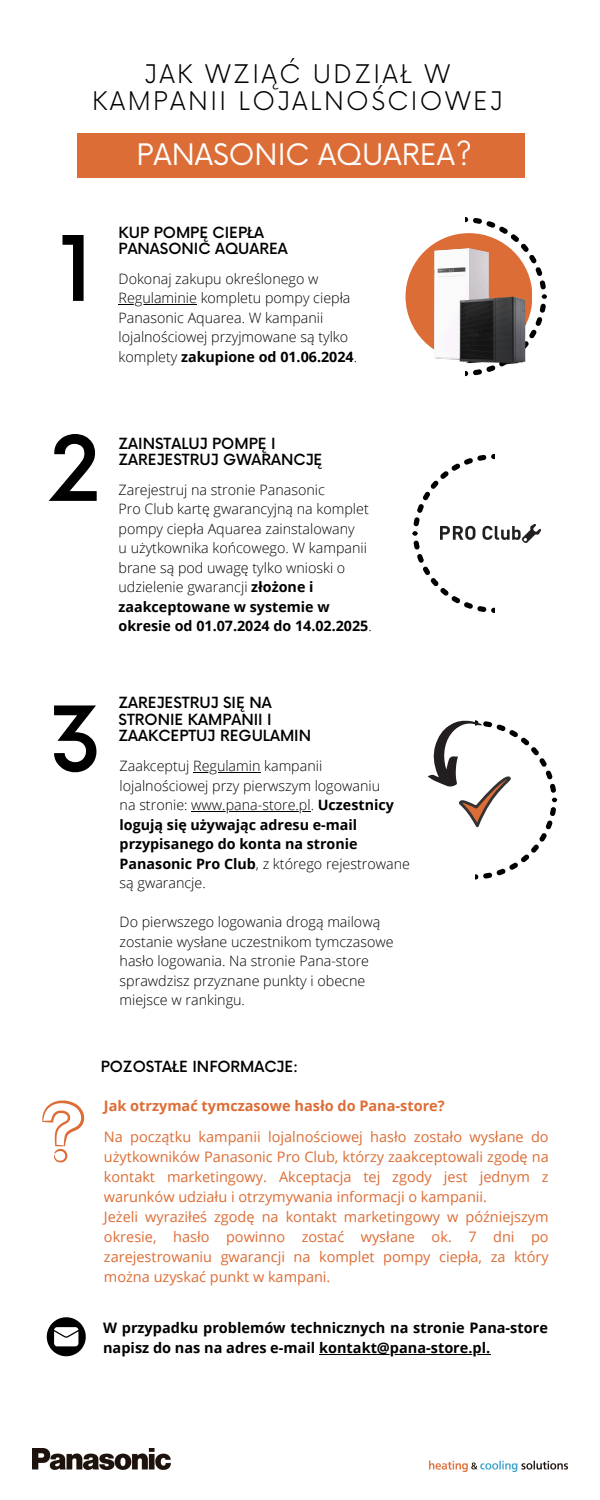
<style>
.page{position:relative;width:600px;height:1500px;background:#fff}
.page>*{position:absolute;margin:0;border:0;box-sizing:border-box;transform-origin:0 0}
.t1{font:500 87.9px "Now";color:#000}
.t2{font:28.9px "Now";color:#fff}
.t3{font:300 25px/27.8px "Now";letter-spacing:.095em;color:#000;text-align:center}
.t4{font:500 15px/16.5px "Now";color:#000}
.t5{font:14.5px/20px "Open Sans";color:#dd6d36;text-align:justify}
.t6{font:700 14.5px/20.2px "Open Sans";color:#010101}
.t7{font:700 14.5px "Open Sans";color:#dd6d36}
.t8{font:300 14.3px/19.5px "Open Sans";color:#000}
.t9{font:700 14.3px/19.5px "Open Sans";color:#000}
.s1{font-weight:700}
.s2{font-weight:300}
</style>
<div class="page">
<svg style="left:465px;top:217px;width:82px;height:159px"></svg>
<svg style="left:412px;top:454px;width:82px;height:159px"></svg>
<div style="left:77px;top:133px;width:448px;height:44px;background:#dd6d36"></div>
<img style="left:33px;top:1449px;width:138px;height:21px">
<img style="left:429px;top:1460px;width:138px;height:12px">
<div style="left:406px;top:233px;width:126px;height:127px;background:#dd6d36;border-radius:50%"></div>
<img style="left:434px;top:248px;width:55px;height:112px">
<img style="left:459px;top:297px;width:67px;height:68px">
<img style="left:441px;top:524px;width:99px;height:19px">
<svg style="left:42px;top:1100px;width:43px;height:63px"></svg>
<svg style="left:47px;top:1317px;width:39px;height:39px"></svg>
<svg style="left:428px;top:720px;width:129px;height:160px"></svg>
<hr style="left:119px;top:304px;width:78px;height:1px;background:#000">
<hr style="left:193px;top:772px;width:68px;height:1px;background:#000">
<hr style="left:191px;top:811px;width:120px;height:1px;background:#000">
<hr style="left:319px;top:1354px;width:167px;height:1px;background:#010101">
<p class="t3" style="left:92px;top:61px;width:412px">JAK WZIĄĆ UDZIAŁ W<br>KAMPANII LOJALNOŚCIOWEJ</p>
<h3 class="t1" style="left:59px;top:222px;width:37px">1</h3>
<p class="t2" style="left:137px;top:139px;width:337px">PANASONIC AQUAREA?</p>
<p class="t4" style="left:119px;top:225px;width:171px">KUP POMPĘ CIEPŁA<br>PANASONIC AQUAREA</p>
<p class="t8" style="left:119px;top:268px;width:201px">Dokonaj zakupu określonego w</p>
<p class="t8" style="left:119px;top:288px;width:240px">Regulaminie kompletu pompy ciepła Panasonic Aquarea. W kampanii lojalnościowej przyjmowane są tylko komplety <span class="s1">zakupione od 01.06.2024</span>.</p>
<p class="t1" style="left:49px;top:422px;width:54px">2</p>
<p class="t4" style="left:119px;top:436px;width:205px">ZAINSTALUJ POMPĘ I<br>ZAREJESTRUJ GWARANCJĘ</p>
<p class="t8" style="left:119px;top:479px;width:208px">Zarejestruj na stronie Panasonic</p>
<h3 class="t8" style="left:119px;top:499px;width:252px">Pro Club kartę gwarancyjną na komplet pompy ciepła Aquarea zainstalowany</h3>
<p class="t8" style="left:119px;top:538px;width:255px">u użytkownika końcowego. W kampanii brane są pod uwagę tylko wnioski o udzielenie gwarancji <span class="s1">złożone i zaakceptowane w systemie w okresie od 01.07.2024 do 14.02.2025</span>.</p>
<p class="t1" style="left:49px;top:692px;width:55px">3</p>
<p class="t4" style="left:119px;top:696px;width:194px">ZAREJESTRUJ SIĘ NA<br>STRONIE KAMPANII I<br>ZAAKCEPTUJ REGULAMIN</p>
<p class="t8" style="left:120px;top:756px;width:204px">Zaakceptuj Regulamin kampanii</p>
<p class="t8" style="left:120px;top:775px;width:276px">lojalnościowej przy pierwszym logowaniu na stronie: www.pana-store.pl. <span class="s1">Uczestnicy</span></p>
<p class="t9" style="left:120px;top:814px;width:292px">logują się używając adresu e-mail przypisanego do konta na stronie<br>Panasonic Pro Club<span class="s2">, z którego rejestrowane są gwarancje.</span></p>
<p class="t8" style="left:120px;top:912px;width:262px">Do pierwszego logowania drogą mailową</p>
<p class="t8" style="left:120px;top:931px;width:275px">zostanie wysłane uczestnikom tymczasowe hasło logowania. Na stronie Pana-store sprawdzisz przyznane punkty i obecne miejsce w rankingu.</p>
<p class="t4" style="left:101px;top:1059px;width:199px">POZOSTAŁE INFORMACJE:</p>
<p class="t7" style="left:104px;top:1096px;width:342px">Jak otrzymać tymczasowe hasło do Pana-store?</p>
<p class="t5" style="left:104px;top:1126px;width:446px">Na początku kampanii lojalnościowej hasło zostało wysłane do użytkowników Panasonic Pro Club, którzy zaakceptowali zgodę na kontakt marketingowy. Akceptacja tej zgody jest jednym z warunków udziału i otrzymywania informacji o kampanii.</p>
<p class="t5" style="left:104px;top:1206px;width:446px">Jeżeli wyraziłeś zgodę na kontakt marketingowy w późniejszym okresie, hasło powinno zostać wysłane ok. 7 dni po zarejestrowaniu gwarancji na komplet pompy ciepła, za który można uzyskać punkt w kampani.</p>
<p class="t6" style="left:103px;top:1317px;width:446px">W przypadku problemów technicznych na stronie Pana-store napisz do nas na adres e-mail kontakt@pana-store.pl.</p>
</div>
